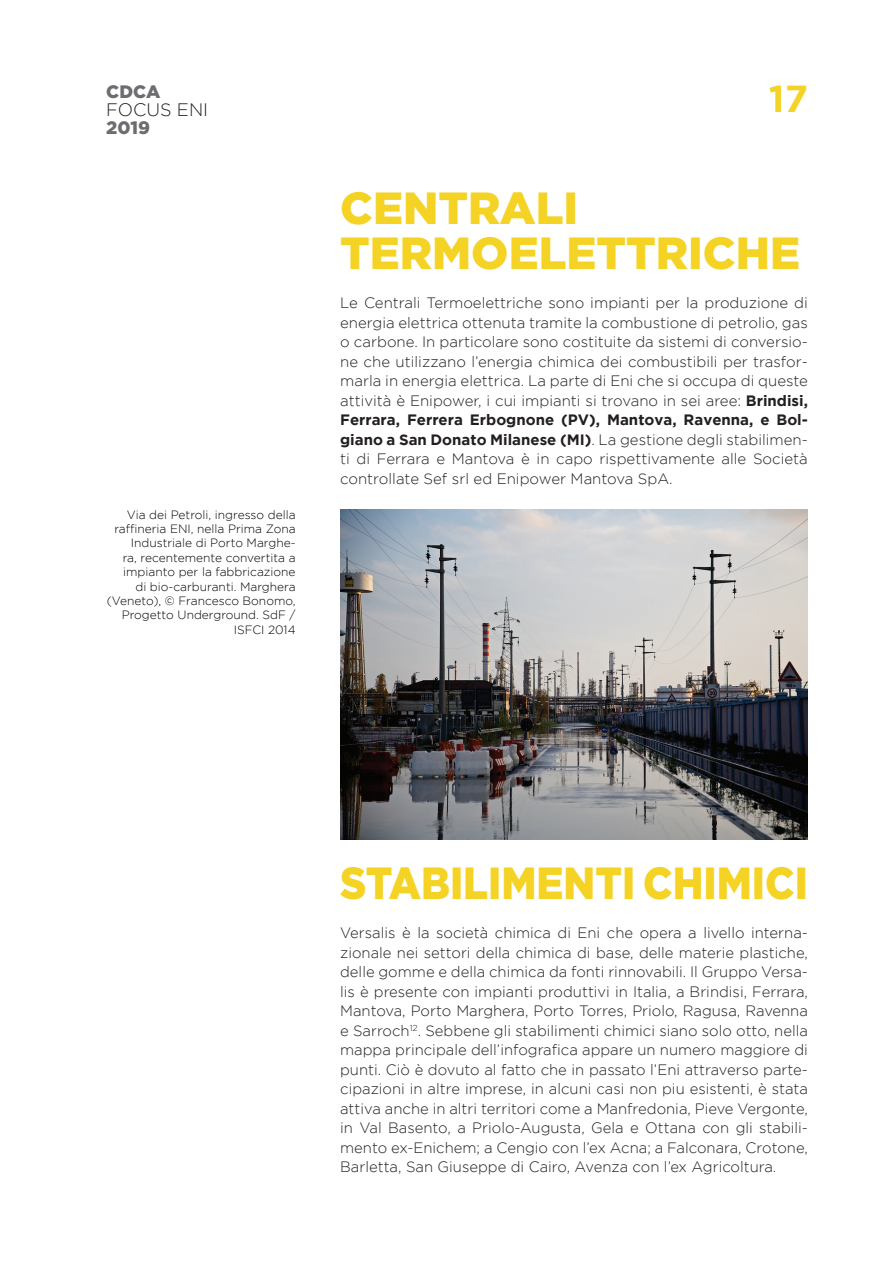
<style>
.page{position:relative;width:893px;height:1263px;background:#fff}
.page>*{position:absolute;margin:0;border:0;box-sizing:border-box;transform-origin:0 0}
.t1{font:900 45px/45px "Gotham";color:#f4d325}
.t2{font:900 45px "Gotham";color:#f4d325;scale:.9 1}
.t3{font:700 37.5px "Gotham";color:#f4d325}
.t4{font:900 18px "Gotham";color:#6c6d70}
.t5{font:300 18px "Gotham";color:#231f20}
.t6{font:300 15px/19.5px "Gotham";color:#231f20;text-align:justify}
.t7{font:300 12px/14.4px "Gotham";color:#000;text-align:right}
.s1{font-weight:700}
</style>
<div class="page">
<img style="left:340px;top:510px;width:468px;height:330px">
<p class="t4" style="left:106px;top:81px;width:56px">CDCA</p>
<p class="t5" style="left:106px;top:100px;width:103px">FOCUS ENI</p>
<p class="t4" style="left:106px;top:117px;width:45px">2019</p>
<p class="t7" style="left:107px;top:507px;width:190px">Via dei Petroli, ingresso della raffineria ENI, nella Prima Zona<br>Industriale di Porto Marghe-<br>ra, recentemente convertita a impianto per la fabbricazione<br>di bio-carburanti. Marghera (Veneto), © Francesco Bonomo,<br>Progetto Underground. SdF /<br>ISFCI 2014</p>
<h2 class="t3" style="left:769px;top:77px;width:41px">17</h2>
<h1 class="t1" style="left:340px;top:185px;width:461px">CENTRALI<br>TERMOELETTRICHE</h1>
<p class="t6" style="left:340px;top:293px;width:469px">Le Centrali Termoelettriche sono impianti per la produzione di energia elettrica ottenuta tramite la combustione di petrolio, gas o carbone. In particolare sono costituite da sistemi di conversio&shy;ne che utilizzano l’energia chimica dei combustibili per trasfor&shy;marla in energia elettrica. La parte di Eni che si occupa di queste attività è Enipower, i cui impianti si trovano in sei aree: <span class="s1">Brindisi, Ferrara, Ferrera Erbognone (PV), Mantova, Ravenna, e Bol&shy;giano a San Donato Milanese (MI)</span>. La gestione degli stabilimen&shy;ti di Ferrara e Mantova è in capo rispettivamente alle Società controllate Sef srl ed Enipower Mantova SpA.</p>
<h1 class="t2" style="left:340px;top:857px;width:521px">STABILIMENTI CHIMICI</h1>
<p class="t6" style="left:340px;top:923px;width:469px">Versalis è la società chimica di Eni che opera a livello interna&shy;zionale nei settori della chimica di base, delle materie plastiche, delle gomme e della chimica da fonti rinnovabili. Il Gruppo Versa&shy;lis è presente con impianti produttivi in Italia, a Brindisi, Ferrara, Mantova, Porto Marghera, Porto Torres, Priolo, Ragusa, Ravenna e Sarroch<sup>12</sup>. Sebbene gli stabilimenti chimici siano solo otto, nella mappa principale dell’infografica appare un numero maggiore di punti. Ciò è dovuto al fatto che in passato l’Eni attraverso parte&shy;cipazioni in altre imprese, in alcuni casi non piu esistenti, è stata attiva anche in altri territori come a Manfredonia, Pieve Vergonte, in Val Basento, a Priolo-Augusta, Gela e Ottana con gli stabili&shy;mento ex-Enichem; a Cengio con l’ex Acna; a Falconara, Crotone, Barletta, San Giuseppe di Cairo, Avenza con l’ex Agricoltura.</p>
</div>
